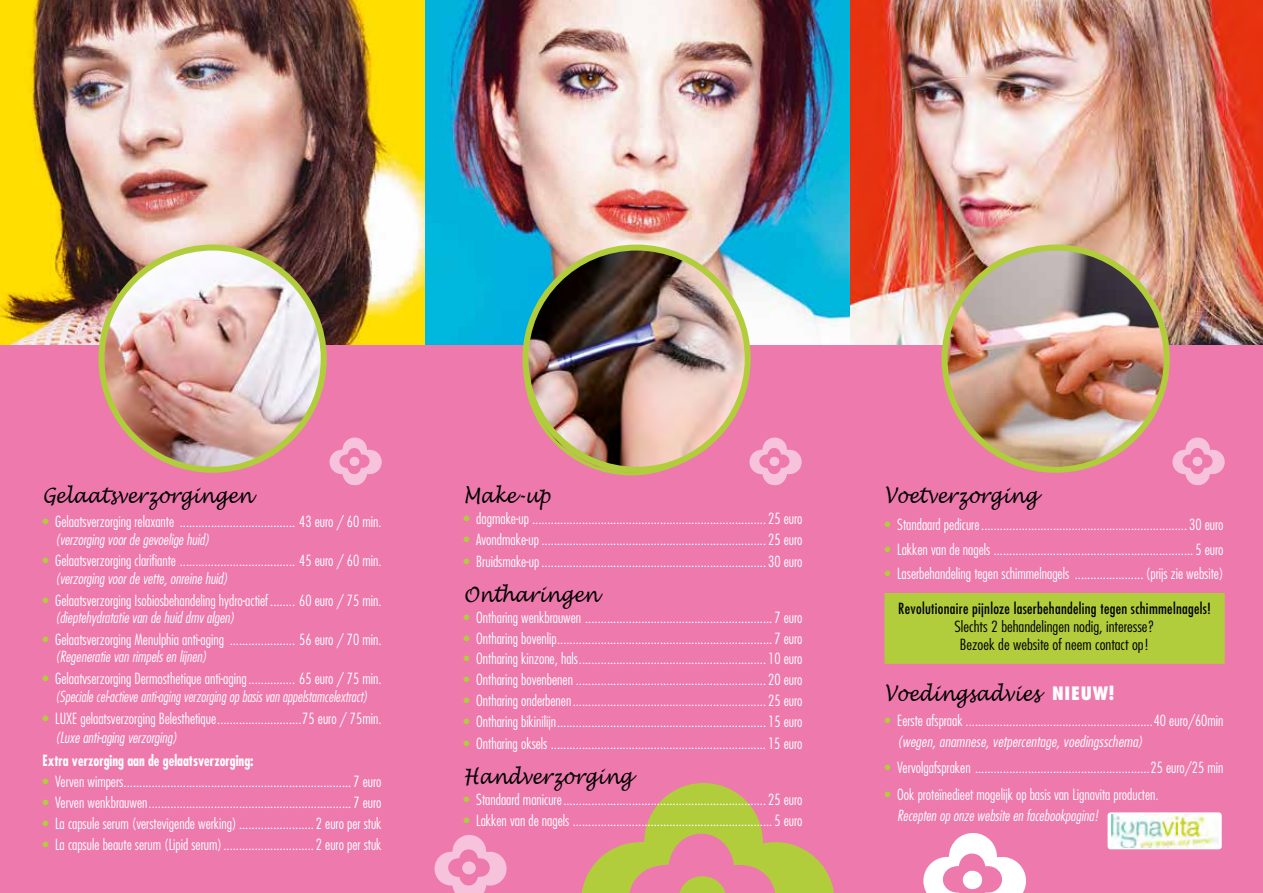
<style>
.page{position:relative;width:1263px;height:893px;background:#fff}
.page>*{position:absolute;margin:0;border:0;box-sizing:border-box;transform-origin:0 0}
.t1{font:italic 21px "Lucida Handwriting";color:#000;scale:.85 1}
.t2{font:300 condensed 15px/17.5px "Futura Std";color:#fff}
.t3{font:italic 300 condensed 15px/17.5px "Futura Std";color:#fff;text-align:center;scale:.95 1}
.t4{font:300 condensed 15px/18px "Futura Std";color:#000;text-align:center;scale:1.1 1}
.t5{font:condensed 15px "Futura Std";letter-spacing:.02em;color:#000}
.t6{font:700 condensed 15px "Futura Std";color:#fff;scale:.9 1}
.s1{color:#b1cd3c}
.s2{font-style:italic}
.s3{font-style:normal;color:#b1cd3c}
.s4{font-style:normal}
.s5{font-family:"Futura Std";font-weight:800;font-style:normal;font-stretch:condensed;font-size:18px;color:#fff}
</style>
<div class="page">
<img style="left:0;top:0;width:426px;height:346px">
<img style="left:426px;top:0;width:425px;height:346px">
<img style="left:851px;top:0;width:412px;height:346px">
<div style="left:0;top:346px;width:1263px;height:547px;background:#ee79ad"></div>
<img style="left:101px;top:248px;width:223px;height:222px;border-radius:111px">
<div style="left:98px;top:245px;width:229px;height:228px;border:6px solid #b1cd3c;border-radius:50%"></div>
<img style="left:944px;top:248px;width:223px;height:222px;border-radius:111px">
<div style="left:941px;top:245px;width:229px;height:228px;border:6px solid #b1cd3c;border-radius:50%"></div>
<img style="left:525px;top:248px;width:223px;height:222px;border-radius:110px">
<div style="left:522px;top:245px;width:229px;height:228px;border:6px solid #b1cd3c;border-radius:50%"></div>
<svg style="left:923px;top:833px;width:103px;height:60px"></svg>
<svg style="left:434px;top:835px;width:73px;height:58px"></svg>
<svg style="left:329px;top:437px;width:53px;height:48px"></svg>
<svg style="left:749px;top:437px;width:53px;height:48px"></svg>
<svg style="left:1172px;top:437px;width:53px;height:48px"></svg>
<svg style="left:581px;top:783px;width:253px;height:110px"></svg>
<div style="left:884px;top:593px;width:341px;height:71px;background:#b1cd3c;border:3px solid #b1cd3c"></div>
<div style="left:1107px;top:812px;width:115px;height:37px;background:#fff;border-radius:3px"></div>
<img style="left:1111px;top:814px;width:107px;height:34px">
<h1 class="t1" style="left:43px;top:483px;width:248px">Gelaatsverzorgingen</h1>
<p class="t2" style="left:55px;top:513px;width:328px;text-indent:-13px"><span class="s1">•</span> Gelaatsverzorging relaxante ..................................... 43 euro / 60 min. <span class="s2">(verzorging voor de gevoelige huid)</span></p>
<p class="t2" style="left:55px;top:552px;width:328px;text-indent:-13px"><span class="s1">•</span> Gelaatsverzorging clarifiante ..................................... 45 euro / 60 min. <span class="s2">(verzorging voor de vette, onreine huid)</span></p>
<p class="t2" style="left:55px;top:591px;width:328px;text-indent:-13px"><span class="s1">•</span> Gelaatsverzorging Isobiosbehandeling hydro-actief ........ 60 euro / 75 min. <span class="s2">(dieptehydratatie van de huid dmv algen)</span></p>
<p class="t2" style="left:55px;top:631px;width:328px;text-indent:-13px"><span class="s1">•</span> Gelaatsverzorging Menulphia anti-aging ..................... 56 euro / 70 min. <span class="s2">(Regeneratie van rimpels en lijnen)</span></p>
<p class="t3" style="left:42px;top:670px;width:358px"><span class="s3">•</span> <span class="s4">Gelaatvserzorging Dermosthetique anti-aging............... 65 euro / 75 min. </span>(Speciale cel-actieve anti-aging verzorging op basis van appelstamcelextract)</p>
<p class="t2" style="left:55px;top:708px;width:328px;line-height:19px;text-indent:-13px"><span class="s1">•</span> LUXE gelaatsverzorging Belesthetique...........................75 euro / 75min. <span class="s2">(Luxe anti-aging verzorging)</span></p>
<p class="t6" style="left:43px;top:751px;width:236px">Extra verzorging aan de gelaatsverzorging:</p>
<p class="t2" style="left:43px;top:773px;width:340px"><span class="s1">•</span> Verven wimpers......................................................................... 7 euro</p>
<p class="t2" style="left:43px;top:794px;width:340px"><span class="s1">•</span> Verven wenkbrauwen................................................................. 7 euro</p>
<p class="t2" style="left:42px;top:815px;width:340px"><span class="s1">•</span> La capsule serum (verstevigende werking) ........................ 2 euro per stuk</p>
<p class="t2" style="left:42px;top:836px;width:340px"><span class="s1">•</span> La capsule beaute serum (Lipid serum)............................. 2 euro per stuk</p>
<h1 class="t1" style="left:463px;top:483px;width:103px">Make-up</h1>
<p class="t2" style="left:463px;top:510px;width:340px"><span class="s1">•</span> dagmake-up ........................................................................... 25 euro</p>
<p class="t2" style="left:463px;top:530px;width:340px"><span class="s1">•</span> Avondmake-up ........................................................................ 25 euro</p>
<p class="t2" style="left:463px;top:553px;width:340px"><span class="s1">•</span> Bruidsmake-up........................................................................ 30 euro</p>
<h1 class="t1" style="left:463px;top:582px;width:160px">Ontharingen</h1>
<p class="t2" style="left:463px;top:609px;width:340px"><span class="s1">•</span> Ontharing wenkbrauwen ............................................................ 7 euro</p>
<p class="t2" style="left:463px;top:629px;width:340px"><span class="s1">•</span> Ontharing bovenlip..................................................................... 7 euro</p>
<p class="t2" style="left:463px;top:650px;width:340px"><span class="s1">•</span> Ontharing kinzone, hals............................................................ 10 euro</p>
<p class="t2" style="left:463px;top:671px;width:340px"><span class="s1">•</span> Ontharing bovenbenen ............................................................. 20 euro</p>
<p class="t2" style="left:463px;top:691px;width:340px"><span class="s1">•</span> Ontharing onderbenen.............................................................. 25 euro</p>
<p class="t2" style="left:463px;top:712px;width:340px"><span class="s1">•</span> Ontharing bikinilijn................................................................... 15 euro</p>
<p class="t2" style="left:463px;top:734px;width:340px"><span class="s1">•</span> Ontharing oksels ..................................................................... 15 euro</p>
<h1 class="t1" style="left:463px;top:764px;width:200px">Handverzorging</h1>
<p class="t2" style="left:463px;top:790px;width:340px"><span class="s1">•</span> Standaard manicure................................................................. 25 euro</p>
<p class="t2" style="left:463px;top:811px;width:340px"><span class="s1">•</span> Lakken van de nagels ................................................................ 5 euro</p>
<h1 class="t1" style="left:884px;top:483px;width:181px">Voetverzorging</h1>
<p class="t2" style="left:884px;top:516px;width:340px"><span class="s1">•</span> Standaard pedicure.................................................................. 30 euro</p>
<p class="t2" style="left:884px;top:540px;width:340px"><span class="s1">•</span> Lakken van de nagels ................................................................ 5 euro</p>
<p class="t2" style="left:884px;top:565px;width:341px"><span class="s1">•</span> Laserbehandeling tegen schimmelnagels ...................... (prijs zie website)</p>
<p class="t5" style="left:898px;top:599px;width:314px">Revolutionaire pijnloze laserbehandeling tegen schimmelnagels!</p>
<p class="t4" style="left:954px;top:617px;width:184px">Slechts 2 behandelingen nodig, interesse?<br>Bezoek de website of neem contact op!</p>
<h1 class="t1" style="left:884px;top:681px;width:272px">Voedingsadvies <span class="s5">NIEUW!</span></h1>
<p class="t2" style="left:897px;top:710px;width:328px;line-height:20.4px;text-indent:-13px"><span class="s1">•</span> Eerste afspraak ............................................................40 euro/60min <span class="s2">(wegen, anamnese, vetpercentage, voedingsschema)</span></p>
<p class="t2" style="left:884px;top:759px;width:340px"><span class="s1">•</span> Vervolgafspraken ........................................................25 euro/25 min</p>
<p class="t2" style="left:897px;top:784px;width:263px;line-height:20.4px;text-indent:-13px"><span class="s1">•</span> Ook proteïnedieet mogelijk op basis van Lignavita producten.<br><span class="s2">Recepten op onze website en facebookpagina!</span></p>
</div>
